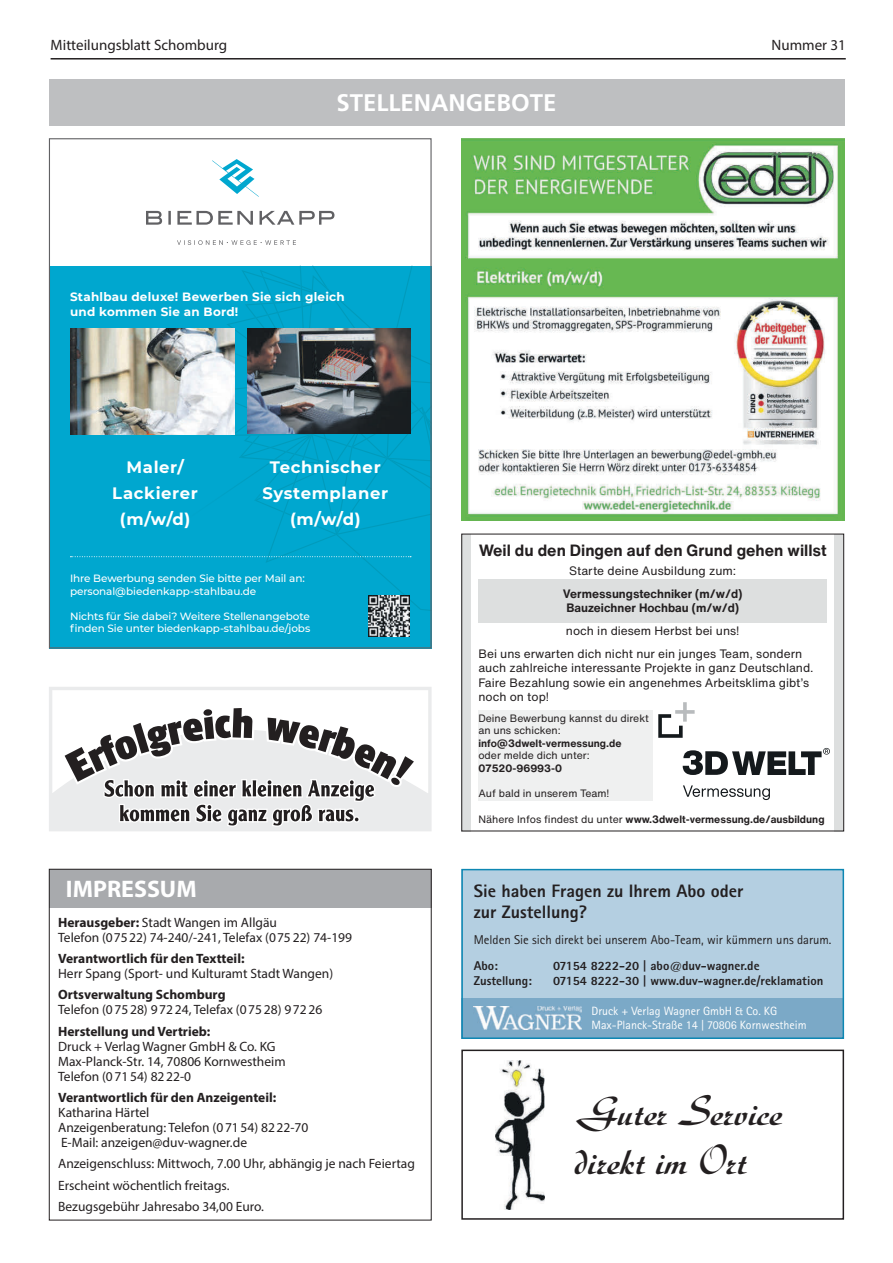
<style>
.page{position:relative;width:893px;height:1263px;background:#fff}
.page>*{position:absolute;margin:0;border:0;box-sizing:border-box;transform-origin:0 0}
.t1{font:700 40.5px/48.6px "Diskus LT Std";color:#231f20}
.t2{font:700 24px "Frutiger LT Std";color:#fff}
.t3{font:700 24px "Myriad Pro";color:#fff}
.t4{font:800 18px/21.6px "Rotis Sans Serif";color:#231f20}
.t5{font:700 16.5px/26.2px "Montserrat";letter-spacing:.04em;color:#fff;text-align:center}
.t6{font:700 16.05px "Helvetica Now Text";color:#231f20}
.t7{font:15px "Myriad Pro";color:#231f20}
.t8{font:13.5px/15px "Myriad Pro";color:#231f20}
.t9{font:700 13.5px "Myriad Pro";color:#231f20}
.t10{font:800 12.75px "Rotis Sans Serif";color:#231f20}
.t11{font:12.75px "Rotis Sans Serif";color:#231f20}
.t12{font:12px/14.4px "Helvetica Now Text";color:#231f20}
.t13{font:12px/14.4px "Rotis Sans Serif Std";color:#fff}
.t14{font:700 12px/14.4px "Montserrat";letter-spacing:.02em;color:#fff}
.t15{font:700 12px/14.4px "Helvetica Now Text";color:#231f20}
.t16{font:500 10.5px/12.6px "Montserrat";letter-spacing:-.01em;color:#fff}
.t17{font:700 10.5px "Helvetica Now Text";color:#231f20}
.t18{font:10.5px/12.6px "Helvetica Now Text";color:#231f20}
.s1{font-weight:700}
.s2{font-weight:400}
</style>
<div class="page">
<hr style="left:51px;top:58px;width:795px;height:2px;background:#231f20">
<img style="left:461px;top:138px;width:383px;height:383px">
<div style="left:49px;top:266px;width:383px;height:382px;background:#00a7cf"></div>
<svg style="left:70px;top:266px;width:360px;height:345px"></svg>
<img style="left:70px;top:328px;width:164px;height:107px">
<img style="left:247px;top:328px;width:163px;height:106px">
<img style="left:368px;top:595px;width:41px;height:41px">
<svg style="left:212px;top:159px;width:47px;height:38px"></svg>
<svg style="left:177px;top:240px;width:119px;height:5px"></svg>
<svg style="left:146px;top:211px;width:16px;height:14px"></svg>
<svg style="left:168px;top:211px;width:3px;height:14px"></svg>
<svg style="left:260px;top:211px;width:74px;height:14px"></svg>
<svg style="left:177px;top:211px;width:76px;height:14px"></svg>
<div style="left:478px;top:710px;width:175px;height:91px;background:#eff0f0"></div>
<div style="left:478px;top:579px;width:349px;height:43px;background:#dddfdf"></div>
<svg style="left:658px;top:702px;width:37px;height:36px"></svg>
<svg style="left:683px;top:748px;width:147px;height:27px"></svg>
<svg style="left:683px;top:785px;width:87px;height:15px"></svg>
<div style="left:834px;top:534px;width:10px;height:297px;background:#dddfdf"></div>
<div style="left:461px;top:534px;width:10px;height:297px;background:#dddfdf"></div>
<div style="left:461px;top:534px;width:383px;height:297px;border:1px solid #231f20"></div>
<div style="left:49px;top:79px;width:795px;height:46px;background:#bebfc1"></div>
<svg style="left:49px;top:687px;width:383px;height:144px"></svg>
<svg style="left:62px;top:706px;width:355px;height:122px"></svg>
<svg style="left:49px;top:868px;width:383px;height:353px"></svg>
<div style="left:461px;top:869px;width:383px;height:129px;background:#b4cfe1"></div>
<div style="left:461px;top:998px;width:383px;height:41px;background:#7ba9c7"></div>
<img style="left:474px;top:1006px;width:108px;height:23px">
<div style="left:461px;top:869px;width:383px;height:170px;border:2px solid #0d87b3"></div>
<div style="left:461px;top:1049px;width:383px;height:171px;border:2px solid #231f20"></div>
<img style="left:496px;top:1061px;width:49px;height:148px">
<p class="t7" style="left:51px;top:35px;width:178px">Mitteilungsblatt Schomburg</p>
<p class="t7" style="left:772px;top:35px;width:76px">Nummer 31</p>
<h2 class="t2" style="left:336px;top:89px;width:222px">STELLENANGEBOTE</h2>
<p class="t14" style="left:70px;top:289px;width:276px">Stahlbau deluxe! Bewerben Sie sich gleich und kommen Sie an Bord!</p>
<p class="t5" style="left:112px;top:453px;width:87px">Maler/<br>Lackierer (m/w/d)</p>
<p class="t5" style="left:262px;top:453px;width:127px">Technischer<br>Systemplaner (m/w/d)</p>
<p class="t16" style="left:70px;top:571px;width:236px">Ihre Bewerbung senden Sie bitte per Mail an: personal@biedenkapp-stahlbau.de</p>
<p class="t16" style="left:70px;top:609px;width:242px">Nichts für Sie dabei? Weitere Stellenangebote finden Sie unter biedenkapp-stahlbau.de/jobs</p>
<h2 class="t3" style="left:66px;top:873px;width:132px">IMPRESSUM</h2>
<p class="t8" style="left:58px;top:914px;width:295px"><span class="s1">Herausgeber:</span> Stadt Wangen im Allgäu<br>Telefon (07522) 74-240/-241, Telefax (075 22) 74-199</p>
<p class="t9" style="left:58px;top:949px;width:188px">Verantwortlich für den Textteil:</p>
<p class="t8" style="left:58px;top:966px;width:277px">Herr Spang (Sport- und Kulturamt Stadt Wangen)</p>
<p class="t9" style="left:58px;top:986px;width:169px">Ortsverwaltung Schomburg</p>
<p class="t8" style="left:58px;top:1002px;width:266px">Telefon (07528) 97224, Telefax (07528) 97226</p>
<p class="t9" style="left:58px;top:1022px;width:154px">Herstellung und Vertrieb:</p>
<p class="t8" style="left:58px;top:1038px;width:229px">Druck + Verlag Wagner GmbH &amp; Co. KG<br>Max-Planck-Str. 14, 70806 Kornwestheim<br>Telefon (07154) 8222-0</p>
<p class="t9" style="left:58px;top:1089px;width:220px">Verantwortlich für den Anzeigenteil:</p>
<p class="t8" style="left:58px;top:1105px;width:252px">Katharina Härtel<br>Anzeigenberatung: Telefon (07154) 8222-70<br>E-Mail: anzeigen@duv-wagner.de</p>
<p class="t8" style="left:58px;top:1153px;width:358px;line-height:21.5px">Anzeigenschluss: Mittwoch, 7.00 Uhr, abhängig je nach Feiertag<br>Erscheint wöchentlich freitags.<br>Bezugsgebühr Jahresabo 34,00 Euro.</p>
<p class="t6" style="left:479px;top:538px;width:350px">Weil du den Dingen auf den Grund gehen willst</p>
<p class="t12" style="left:569px;top:563px;width:169px">Starte deine Ausbildung zum:</p>
<p class="t15" style="left:563px;top:586px;width:181px">Vermessungstechniker (m/w/d)<br>Bauzeichner Hochbau (m/w/d)</p>
<p class="t12" style="left:566px;top:623px;width:175px">noch in diesem Herbst bei uns!</p>
<p class="t12" style="left:478px;top:646px;width:337px">Bei uns erwarten dich nicht nur ein junges Team, sondern auch zahlreiche interessante Projekte in ganz Deutschland.<br>Faire Bezahlung sowie ein angenehmes Arbeitsklima gibt’s noch on top!</p>
<p class="t18" style="left:478px;top:711px;width:172px">Deine Bewerbung kannst du direkt an uns schicken:</p>
<p class="t17" style="left:478px;top:735px;width:145px">info@3dwelt-vermessung.de</p>
<p class="t18" style="left:478px;top:749px;width:113px">oder melde dich unter:</p>
<p class="t17" style="left:478px;top:760px;width:85px">07520-96993-0</p>
<p class="t18" style="left:478px;top:786px;width:133px">Auf bald in unserem Team!</p>
<p class="t17" style="left:478px;top:811px;width:348px"><span class="s2">Nähere Infos findest du unter</span> www.3dwelt-vermessung.de/ausbildung</p>
<h3 class="t4" style="left:474px;top:880px;width:271px">Sie haben Fragen zu Ihrem Abo oder zur Zustellung?</h3>
<p class="t11" style="left:474px;top:932px;width:359px">Melden Sie sich direkt bei unserem Abo-Team, wir kümmern uns darum.</p>
<p class="t10" style="left:474px;top:958px;width:26px">Abo:</p>
<p class="t10" style="left:553px;top:958px;width:208px">07154 8222-20 | abo@duv-wagner.de</p>
<p class="t10" style="left:474px;top:973px;width:60px">Zustellung:</p>
<p class="t10" style="left:553px;top:973px;width:272px">07154 8222-30 | www.duv-wagner.de/reklamation</p>
<p class="t13" style="left:591px;top:1003px;width:217px">Druck + Verlag Wagner GmbH &amp; Co. KG<br>Max-Planck-Straße 14 | 70806 Kornwestheim</p>
<h1 class="t1" style="left:574px;top:1088px;width:210px">Guter Service direkt im Ort</h1>
</div>
